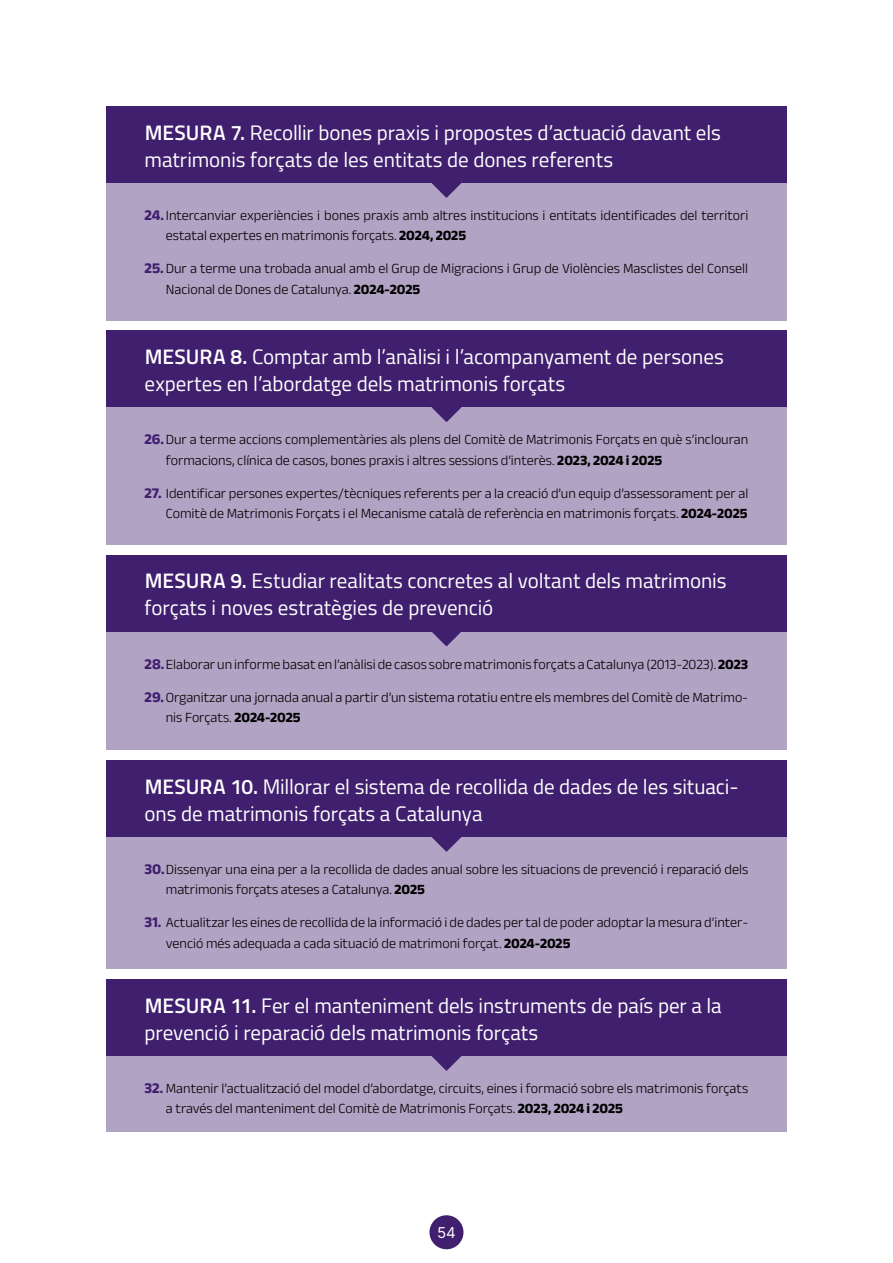
<style>
.page{position:relative;width:893px;height:1263px;background:#fff}
.page>*{position:absolute;margin:0;border:0;box-sizing:border-box;transform-origin:0 0}
.t1{font:21px/27px "Titillium Web";letter-spacing:-.005em;color:#fff}
.t2{font:15px "Inter";color:#fff}
.t3{font:300 14.25px/20.2px "Anek Bangla";color:#000}
.s1{font-weight:600}
.s2{font-weight:700;font-size:15px;color:#401f6e}
.s3{font-weight:700}
</style>
<div class="page">
<div style="left:429px;top:1215px;width:34px;height:34px;background:#401f6e;border-radius:50%"></div>
<div style="left:106px;top:177px;width:681px;height:144px;background:#b1a3c4"></div>
<div style="left:106px;top:402px;width:681px;height:143px;background:#b1a3c4"></div>
<div style="left:106px;top:626px;width:681px;height:124px;background:#b1a3c4"></div>
<div style="left:106px;top:831px;width:681px;height:138px;background:#b1a3c4"></div>
<div style="left:106px;top:1050px;width:681px;height:82px;background:#b1a3c4"></div>
<div style="left:106px;top:106px;width:681px;height:77px;background:#401f6e"></div>
<div style="left:106px;top:331px;width:681px;height:76px;background:#401f6e"></div>
<div style="left:106px;top:555px;width:681px;height:77px;background:#401f6e"></div>
<div style="left:106px;top:760px;width:681px;height:77px;background:#401f6e"></div>
<div style="left:106px;top:979px;width:681px;height:77px;background:#401f6e"></div>
<svg style="left:432px;top:183px;width:29px;height:15px"></svg>
<svg style="left:432px;top:407px;width:29px;height:15px"></svg>
<svg style="left:432px;top:632px;width:29px;height:14px"></svg>
<svg style="left:432px;top:837px;width:29px;height:15px"></svg>
<svg style="left:432px;top:1056px;width:29px;height:15px"></svg>
<h1 class="t1" style="left:145px;top:118px;width:578px"><span class="s1">MESURA 7.</span> Recollir bones praxis i propostes d’actuació davant els matrimonis forçats de les entitats de dones referents</h1>
<p class="t3" style="left:166px;top:205px;width:584px;text-indent:-21px"><span class="s2">24.</span>Intercanviar experiències i bones praxis amb altres institucions i entitats identificades del territori estatal expertes en matrimonis forçats. <span class="s3">2024, 2025</span></p>
<p class="t3" style="left:166px;top:258px;width:584px;text-indent:-21px"><span class="s2">25.</span>Dur a terme una trobada anual amb el Grup de Migracions i Grup de Violències Masclistes del Consell<br>Nacional de Dones de Catalunya. <span class="s3">2024-2025</span></p>
<h1 class="t1" style="left:145px;top:342px;width:581px"><span class="s1">MESURA 8.</span> Comptar amb l’anàlisi i l’acompanyament de persones expertes en l’abordatge dels matrimonis forçats</h1>
<p class="t3" style="left:166px;top:429px;width:584px;text-indent:-21px"><span class="s2">26.</span>Dur a terme accions complementàries als plens del Comitè de Matrimonis Forçats en què s’inclouran formacions, clínica de casos, bones praxis i altres sessions d’interès. <span class="s3">2023, 2024 i 2025</span></p>
<p class="t3" style="left:145px;top:483px;width:605px;text-align:right"><span class="s2">27.</span> Identificar persones expertes/tècniques referents per a la creació d’un equip d’assessorament per al<br>Comitè de Matrimonis Forçats i el Mecanisme català de referència en matrimonis forçats. <span class="s3">2024-2025</span></p>
<h1 class="t1" style="left:145px;top:566px;width:583px"><span class="s1">MESURA 9.</span> Estudiar realitats concretes al voltant dels matrimonis forçats i noves estratègies de prevenció</h1>
<p class="t3" style="left:145px;top:654px;width:605px"><span class="s2">28.</span>Elaborar un informe basat en l’anàlisi de casos sobre matrimonis forçats a Catalunya (2013-2023). <span class="s3">2023</span></p>
<p class="t3" style="left:166px;top:687px;width:584px;text-indent:-21px"><span class="s2">29.</span>Organitzar una jornada anual a partir d’un sistema rotatiu entre els membres del Comitè de Matrimo&shy;nis Forçats. <span class="s3">2024-2025</span></p>
<h1 class="t1" style="left:145px;top:772px;width:595px"><span class="s1">MESURA 10.</span> Millorar el sistema de recollida de dades de les situaci&shy;ons de matrimonis forçats a Catalunya</h1>
<p class="t3" style="left:166px;top:859px;width:584px;text-indent:-21px"><span class="s2">30.</span>Dissenyar una eina per a la recollida de dades anual sobre les situacions de prevenció i reparació dels matrimonis forçats ateses a Catalunya. <span class="s3">2025</span></p>
<p class="t3" style="left:166px;top:912px;width:584px;text-indent:-21px"><span class="s2">31.</span> Actualitzar les eines de recollida de la informació i de dades per tal de poder adoptar la mesura d’inter&shy;venció més adequada a cada situació de matrimoni forçat. <span class="s3">2024-2025</span></p>
<h1 class="t1" style="left:145px;top:991px;width:579px"><span class="s1">MESURA 11.</span> Fer el manteniment dels instruments de país per a la prevenció i reparació dels matrimonis forçats</h1>
<p class="t3" style="left:166px;top:1078px;width:584px;text-indent:-21px"><span class="s2">32.</span> Mantenir l’actualització del model d’abordatge, circuits, eines i formació sobre els matrimonis forçats a través del manteniment del Comitè de Matrimonis Forçats. <span class="s3">2023, 2024 i 2025</span></p>
<p class="t2" style="left:437px;top:1221px;width:20px">54</p>
</div>
